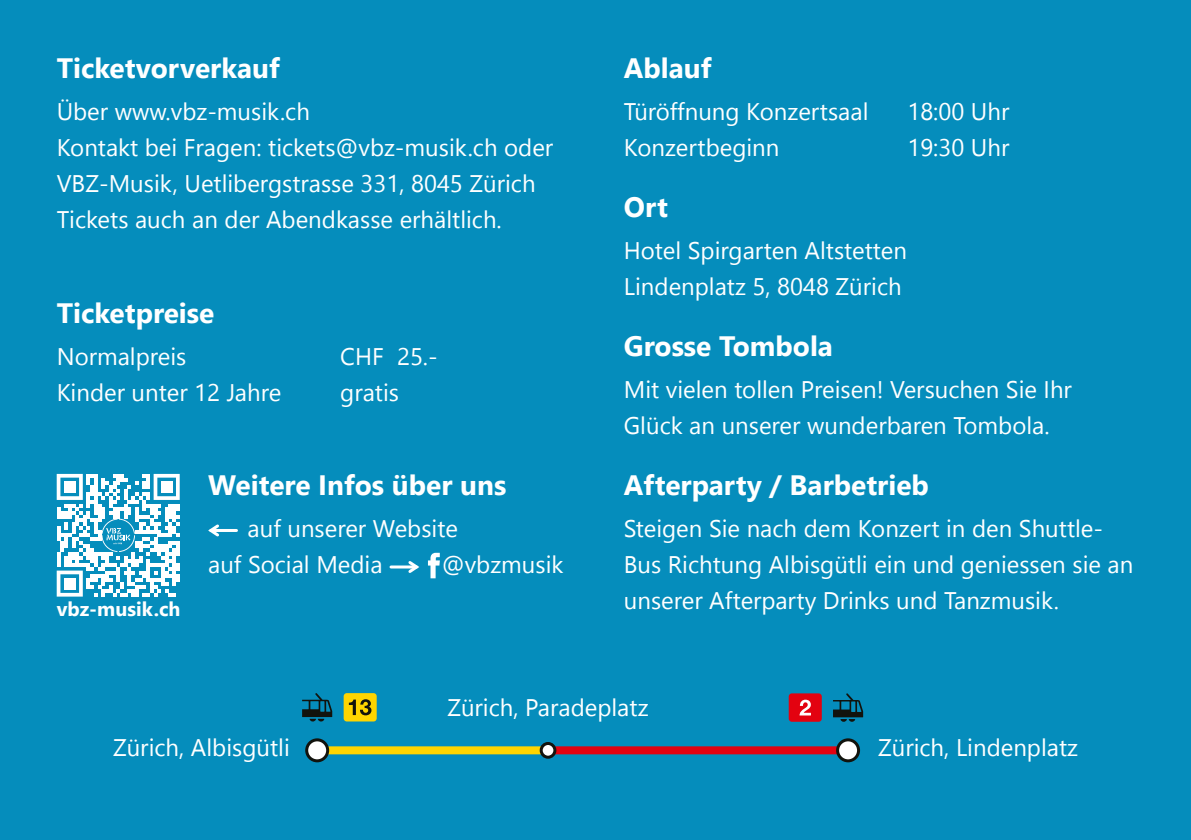
<style>
.page{position:relative;width:1191px;height:840px;background:#fff}
.page>*{position:absolute;margin:0;border:0;box-sizing:border-box;transform-origin:0 0}
.t1{font:700 28px "Nirmala UI";color:#fff}
.t2{font:24px "Nirmala UI";color:#fff}
.t3{font:700 20px "Nirmala UI";color:#fff}
</style>
<div class="page">
<div style="left:0;top:0;width:1191px;height:839px;background:#058dbc"></div>
<svg style="left:57px;top:473px;width:123px;height:123px"></svg>
<svg style="left:406px;top:561px;width:13px;height:12px"></svg>
<hr style="left:391px;top:565px;width:25px;height:3px;background:#fff">
<svg style="left:208px;top:524px;width:14px;height:13px"></svg>
<hr style="left:211px;top:528px;width:25px;height:3px;background:#fff">
<svg style="left:428px;top:552px;width:12px;height:26px"></svg>
<div style="left:317px;top:746px;width:231px;height:8px;background:#ffd500"></div>
<div style="left:548px;top:746px;width:300px;height:8px;background:#e30210"></div>
<div style="left:305px;top:738px;width:24px;height:23px;background:#fff;border:3px solid #12130d;border-radius:50%"></div>
<div style="left:836px;top:738px;width:24px;height:23px;background:#fff;border:3px solid #12130d;border-radius:50%"></div>
<svg style="left:539px;top:741px;width:17px;height:17px"></svg>
<div style="left:344px;top:692px;width:33px;height:29px;background:#ffd500;border-radius:3px"></div>
<svg style="left:349px;top:699px;width:22px;height:16px"></svg>
<svg style="left:302px;top:693px;width:30px;height:28px"></svg>
<div style="left:788px;top:693px;width:33px;height:28px;background:#e30210;border-radius:3px"></div>
<svg style="left:799px;top:699px;width:12px;height:16px"></svg>
<svg style="left:833px;top:693px;width:30px;height:28px"></svg>
<p class="t1" style="left:57px;top:57px;width:225px">Ticketvorverkauf</p>
<p class="t2" style="left:57px;top:102px;width:255px">Über www.vbz-musik.ch</p>
<p class="t2" style="left:57px;top:138px;width:498px">Kontakt bei Fragen: tickets@vbz-musik.ch oder</p>
<p class="t2" style="left:57px;top:174px;width:480px">VBZ-Musik, Uetlibergstrasse 331, 8045 Zürich</p>
<p class="t2" style="left:57px;top:210px;width:446px">Tickets auch an der Abendkasse erhältlich.</p>
<p class="t1" style="left:57px;top:302px;width:159px">Ticketpreise</p>
<p class="t2" style="left:57px;top:347px;width:131px">Normalpreis</p>
<p class="t2" style="left:340px;top:347px;width:99px">CHF 25.-</p>
<p class="t2" style="left:57px;top:383px;width:226px">Kinder unter 12 Jahre</p>
<p class="t2" style="left:340px;top:383px;width:60px">gratis</p>
<p class="t3" style="left:57px;top:600px;width:125px">vbz-musik.ch</p>
<p class="t1" style="left:208px;top:474px;width:300px">Weitere Infos über uns</p>
<p class="t2" style="left:248px;top:519px;width:212px">auf unserer Website</p>
<p class="t2" style="left:208px;top:555px;width:176px">auf Social Media</p>
<p class="t2" style="left:442px;top:555px;width:123px">@vbzmusik</p>
<p class="t1" style="left:624px;top:57px;width:89px">Ablauf</p>
<p class="t2" style="left:624px;top:102px;width:246px">Türöffnung Konzertsaal</p>
<p class="t2" style="left:907px;top:102px;width:103px">18:00 Uhr</p>
<p class="t2" style="left:624px;top:138px;width:157px">Konzertbeginn</p>
<p class="t2" style="left:907px;top:138px;width:103px">19:30 Uhr</p>
<p class="t1" style="left:624px;top:196px;width:46px">Ort</p>
<p class="t2" style="left:624px;top:241px;width:285px">Hotel Spirgarten Altstetten</p>
<p class="t2" style="left:624px;top:277px;width:279px">Lindenplatz 5, 8048 Zürich</p>
<p class="t1" style="left:624px;top:335px;width:211px">Grosse Tombola</p>
<p class="t2" style="left:624px;top:380px;width:449px">Mit vielen tollen Preisen! Versuchen Sie Ihr</p>
<p class="t2" style="left:624px;top:416px;width:427px">Glück an unserer wunderbaren Tombola.</p>
<p class="t1" style="left:624px;top:474px;width:306px">Afterparty / Barbetrieb</p>
<p class="t2" style="left:624px;top:519px;width:481px">Steigen Sie nach dem Konzert in den Shuttle-</p>
<p class="t2" style="left:624px;top:555px;width:511px">Bus Richtung Albisgütli ein und geniessen sie an</p>
<p class="t2" style="left:624px;top:591px;width:437px">unserer Afterparty Drinks und Tanzmusik.</p>
<p class="t2" style="left:447px;top:698px;width:203px">Zürich, Paradeplatz</p>
<p class="t2" style="left:113px;top:738px;width:178px">Zürich, Albisgütli</p>
<p class="t2" style="left:878px;top:738px;width:201px">Zürich, Lindenplatz</p>
</div>
